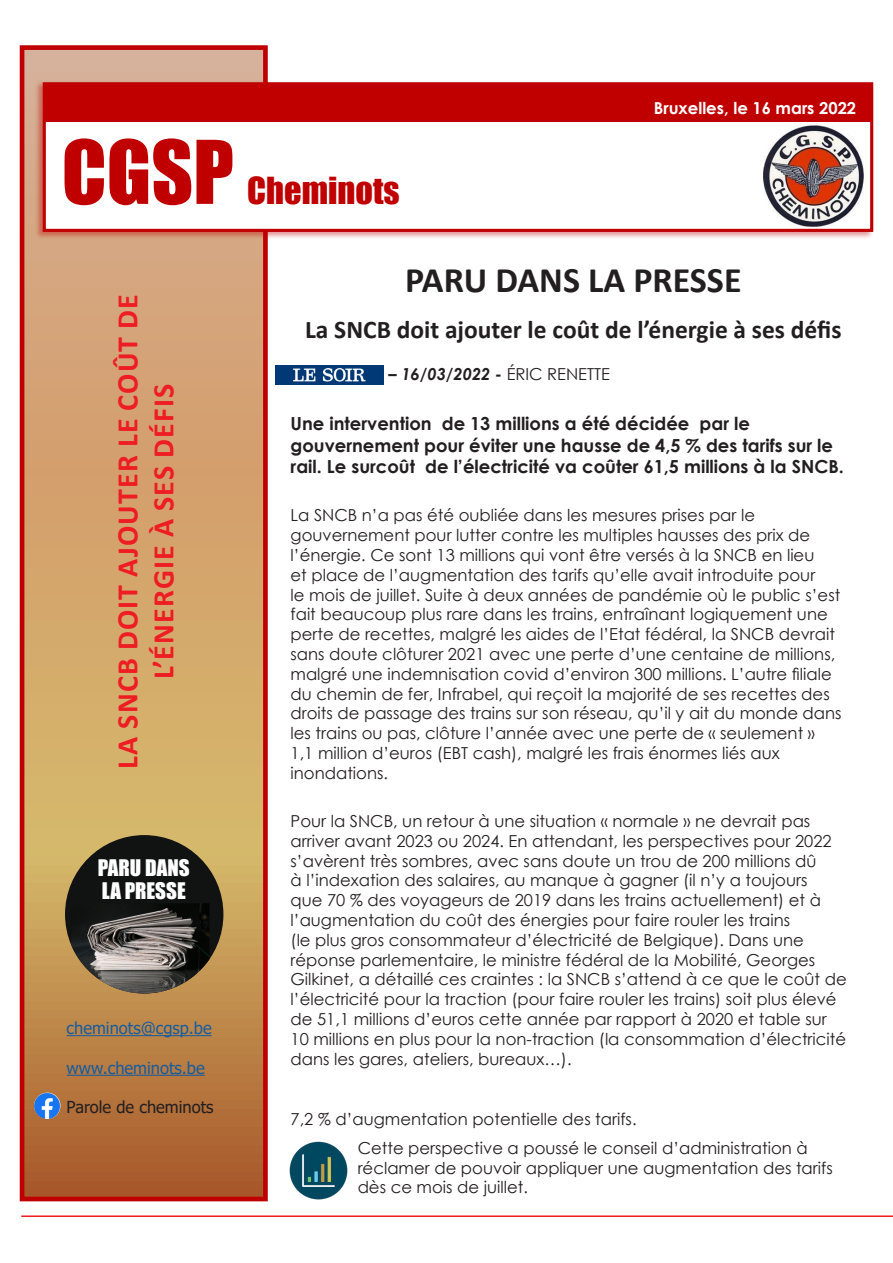
<style>
.page{position:relative;width:893px;height:1263px;background:#fff}
.page>*{position:absolute;margin:0;border:0;box-sizing:border-box;transform-origin:0 0}
.t1{font:81px "Impact";color:#c00000}
.t2{font:700 36px "Calibri";color:#231f20}
.t3{font:34.2px "Impact";color:#c00000}
.t4{font:700 30px/36px "Calibri";letter-spacing:.04em;color:#ee1d23;text-align:center}
.t5{font:700 25.5px "Calibri";color:#231f20}
.Paragraphe{font:21px/22.5px "Impact";color:#fff}
.t6{font:700 18px/21.6px "Century Gothic";color:#231f20}
.t7{font:16.5px/19.8px "Century Gothic";color:#231f20}
.t8{font:16.5px "Tahoma";color:#175d9e}
.titre_point{font:italic 700 16.5px "Century Gothic";color:#231f20}
.t9{font:700 16.5px "Century Gothic";color:#fff}
.t10{font:16.5px "Tahoma";color:#231f20}
.s1{font-weight:400;font-style:normal}
</style>
<div class="page">
<div style="left:20px;top:45px;width:248px;height:1156px;border:5px solid #c00000"></div>
<img style="left:24px;top:56px;width:239px;height:1135px">
<img style="left:30px;top:267px;width:229px;height:901px">
<img style="left:133px;top:291px;width:30px;height:35px">
<img style="left:33px;top:79px;width:841px;height:162px">
<div style="left:44px;top:84px;width:828px;height:146px;background:#fff"></div>
<div style="left:43px;top:82px;width:830px;height:150px;border:3px solid #c00000"></div>
<div style="left:509px;top:84px;width:363px;height:38px;background:#c00000"></div>
<div style="left:44px;top:84px;width:465px;height:38px;background:#c00000"></div>
<img style="left:764px;top:125px;width:99px;height:101px">
<hr style="left:21px;top:1215px;width:872px;height:2px;background:#ee1d23">
<hr style="left:67px;top:1035px;width:145px;height:1px;background:#175d9e">
<hr style="left:67px;top:1075px;width:138px;height:1px;background:#175d9e">
<img style="left:34px;top:1092px;width:26px;height:27px;border-radius:13px">
<img style="left:275px;top:365px;width:109px;height:19px">
<div style="left:65px;top:835px;width:158px;height:158px;background:#111312;border-radius:50%"></div>
<img style="left:71px;top:903px;width:138px;height:90px">
<img style="left:289px;top:1141px;width:59px;height:59px">
<p class="t1" style="left:62px;top:109px;width:174px">CGSP</p>
<p class="t3" style="left:247px;top:164px;width:154px">Cheminots</p>
<p class="t9" style="left:654px;top:95px;width:204px">Bruxelles, le 16 mars 2022</p>
<p class="t4" style="left:109px;top:769px;width:476px;rotate:-90deg">LA SNCB DOIT AJOUTER LE COÛT DE<br>L’ÉNERGIE À SES DÉFIS</p>
<p class="Paragraphe" style="left:98px;top:856px;width:93px">PARU DANS<br>LA PRESSE</p>
<p class="t8" style="left:67px;top:1017px;width:147px">cheminots@cgsp.be</p>
<p class="t8" style="left:67px;top:1057px;width:140px">www.cheminots.be</p>
<p class="t10" style="left:67px;top:1096px;width:148px">Parole de cheminots</p>
<p class="t2" style="left:405px;top:255px;width:338px">PARU DANS LA PRESSE</p>
<p class="t5" style="left:305px;top:312px;width:538px">La SNCB doit ajouter le coût de l’énergie à ses défis</p>
<p class="titre_point" style="left:389px;top:361px;width:223px">– 16/03/2022 - <span class="s1">ÉRIC RENETTE</span></p>
<p class="t6" style="left:291px;top:412px;width:555px">Une intervention de 13 millions a été décidée par le gouvernement pour éviter une hausse de 4,5 % des tarifs sur le rail. Le surcoût de l’électricité va coûter 61,5 millions à la SNCB.</p>
<p class="t7" style="left:291px;top:505px;width:553px">La SNCB n’a pas été oubliée dans les mesures prises par le gouvernement pour lutter contre les multiples hausses des prix de l’énergie. Ce sont 13 millions qui vont être versés à la SNCB en lieu<br>et place de l’augmentation des tarifs qu’elle avait introduite pour<br>le mois de juillet. Suite à deux années de pandémie où le public s’est fait beaucoup plus rare dans les trains, entraînant logiquement une perte de recettes, malgré les aides de l’Etat fédéral, la SNCB devrait sans doute clôturer 2021 avec une perte d’une centaine de millions, malgré une indemnisation covid d’environ 300 millions. L’autre filiale du chemin de fer, Infrabel, qui reçoit la majorité de ses recettes des droits de passage des trains sur son réseau, qu’il y ait du monde dans les trains ou pas, clôture l’année avec une perte de « seulement » 1,1 million d’euros (EBT cash), malgré les frais énormes liés aux inondations.</p>
<p class="t7" style="left:291px;top:811px;width:558px">Pour la SNCB, un retour à une situation « normale » ne devrait pas arriver avant 2023 ou 2024. En attendant, les perspectives pour 2022 s’avèrent très sombres, avec sans doute un trou de 200 millions dû<br>à l’indexation des salaires, au manque à gagner (il n’y a toujours<br>que 70 % des voyageurs de 2019 dans les trains actuellement) et à l’augmentation du coût des énergies pour faire rouler les trains<br>(le plus gros consommateur d’électricité de Belgique). Dans une réponse parlementaire, le ministre fédéral de la Mobilité, Georges Gilkinet, a détaillé ces craintes : la SNCB s’attend à ce que le coût de l’électricité pour la traction (pour faire rouler les trains) soit plus élevé de 51,1 millions d’euros cette année par rapport à 2020 et table sur 10 millions en plus pour la non-traction (la consommation d’électricité dans les gares, ateliers, bureaux…).</p>
<p class="t7" style="left:291px;top:1109px;width:347px">7,2 % d’augmentation potentielle des tarifs.</p>
<p class="t7" style="left:358px;top:1138px;width:477px">Cette perspective a poussé le conseil d’administration à réclamer de pouvoir appliquer une augmentation des tarifs dès ce mois de juillet.</p>
</div>
